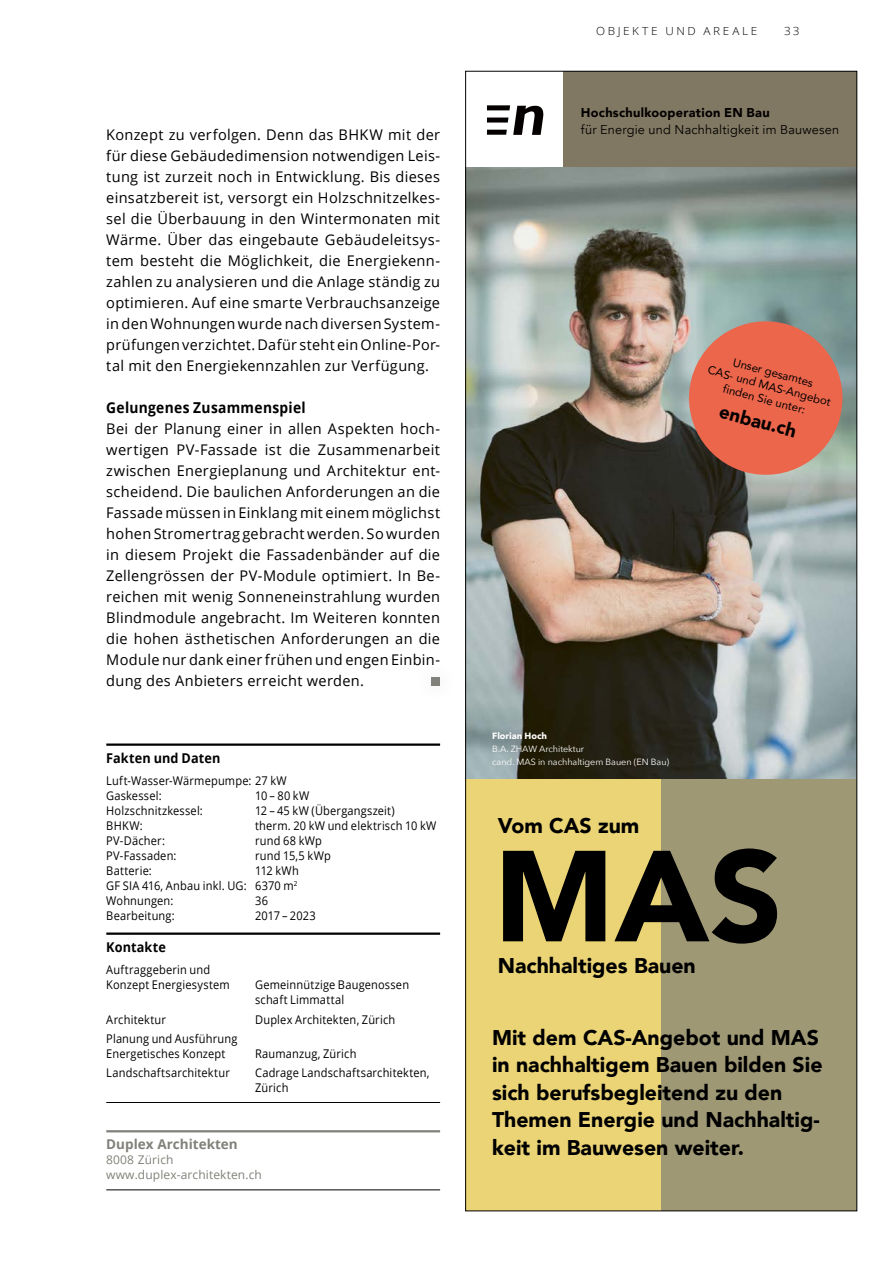
<style>
.page{position:relative;width:893px;height:1263px;background:#fff}
.page>*{position:absolute;margin:0;border:0;box-sizing:border-box;transform-origin:0 0}
.t1{font:900 127.8px "Avenir";color:#000}
.t2{font:900 21.3px/27.5px "Avenir";color:#000}
.t3{font:900 18.6px "Avenir";color:#050000}
.t4{font:700 15px "Open Sans";letter-spacing:.025em;color:#000;scale:.92 1}
.t5{font:14.7px/21px "Open Sans";letter-spacing:.02em;color:#000;text-align:justify}
.t6{font:700 13.5px "Open Sans";letter-spacing:.01em;color:#000;scale:.94 1}
.t7{font:700 13.5px "Open Sans";color:#81807a}
.t8{font:12.75px "Avenir";letter-spacing:.015em;color:#030000}
.t9{font:900 12.75px "Avenir";letter-spacing:.02em;color:#030000}
.t10{font:12px/15px "Open Sans";letter-spacing:.015em;color:#000;scale:.92 1}
.t11{font:12px/15px "Open Sans";letter-spacing:.01em;color:#81807a}
.t12{font:11.55px/14.1px "Avenir";color:#050000;text-align:center}
.t13{font:300 11.1px "Open Sans";letter-spacing:.225em;color:#000;scale:1.05 1}
.t14{font:9px/12.9px "Avenir Next";letter-spacing:-.005em;color:#fff}
.t15{font:700 9px "Avenir Next";letter-spacing:-.005em;color:#fff}
</style>
<div class="page">
<hr style="left:106px;top:1130px;width:334px;height:2px;background:#81807a">
<hr style="left:106px;top:1189px;width:334px;height:1px;background:#000">
<hr style="left:106px;top:743px;width:334px;height:3px;background:#000">
<hr style="left:106px;top:932px;width:334px;height:3px;background:#000">
<hr style="left:106px;top:1102px;width:334px;height:1px;background:#000">
<div style="left:466px;top:778px;width:97px;height:98px;background:#ebd475"></div>
<div style="left:563px;top:778px;width:98px;height:98px;background:#ebd475"></div>
<div style="left:661px;top:778px;width:98px;height:98px;background:#9e9875"></div>
<div style="left:759px;top:778px;width:98px;height:98px;background:#9e9875"></div>
<div style="left:661px;top:876px;width:98px;height:98px;background:#9e9875"></div>
<div style="left:759px;top:876px;width:98px;height:98px;background:#9e9875"></div>
<div style="left:466px;top:876px;width:97px;height:98px;background:#ebd475"></div>
<div style="left:563px;top:876px;width:98px;height:98px;background:#ebd475"></div>
<div style="left:466px;top:974px;width:97px;height:97px;background:#ebd475"></div>
<div style="left:563px;top:974px;width:98px;height:97px;background:#ebd475"></div>
<div style="left:466px;top:1071px;width:97px;height:98px;background:#ebd475"></div>
<div style="left:563px;top:1071px;width:98px;height:98px;background:#ebd475"></div>
<div style="left:661px;top:974px;width:98px;height:97px;background:#9e9875"></div>
<div style="left:759px;top:974px;width:98px;height:97px;background:#9e9875"></div>
<div style="left:661px;top:1071px;width:98px;height:98px;background:#9e9875"></div>
<div style="left:759px;top:1071px;width:98px;height:98px;background:#9e9875"></div>
<div style="left:661px;top:1152px;width:98px;height:58px;background:#9e9875"></div>
<div style="left:759px;top:1152px;width:98px;height:58px;background:#9e9875"></div>
<div style="left:466px;top:1152px;width:97px;height:58px;background:#ebd475"></div>
<div style="left:563px;top:1152px;width:98px;height:58px;background:#ebd475"></div>
<div style="left:759px;top:71px;width:97px;height:98px;background:#807862"></div>
<div style="left:661px;top:71px;width:98px;height:98px;background:#807862"></div>
<div style="left:563px;top:71px;width:98px;height:98px;background:#807862"></div>
<svg style="left:487px;top:105px;width:57px;height:30px"></svg>
<img style="left:467px;top:167px;width:388px;height:611px">
<svg style="left:681px;top:313px;width:170px;height:170px;background:#c57563"></svg>
<div style="left:362px;top:608px;width:147px;height:147px;background:#fff;opacity:.8"></div>
<div style="left:431px;top:677px;width:9px;height:9px;background:#81807a"></div>
<p class="t5" style="left:106px;top:124px;width:335px">Konzept zu verfolgen. Denn das BHKW mit der für diese Gebäudedimension notwendigen Leis&shy;tung ist zurzeit noch in Entwicklung. Bis dieses einsatzbereit ist, versorgt ein Holzschnitzelkes&shy;sel die Überbauung in den Wintermonaten mit Wärme. Über das eingebaute Gebäudeleitsys&shy;tem besteht die Möglichkeit, die Energiekenn&shy;zahlen zu analysieren und die Anlage ständig zu optimieren. Auf eine smarte Verbrauchsanzeige in den Wohnungen wurde nach diversen System&shy;prüfungen verzichtet. Dafür steht ein Online-Por&shy;tal mit den Energiekennzahlen zur Verfügung.</p>
<p class="t4" style="left:106px;top:397px;width:218px">Gelungenes Zusammenspiel</p>
<p class="t5" style="left:106px;top:418px;width:335px">Bei der Planung einer in allen Aspekten hoch&shy;wertigen PV-Fassade ist die Zusammenarbeit zwischen Energieplanung und Architektur ent&shy;scheidend. Die baulichen Anforderungen an die Fassade müssen in Einklang mit einem möglichst hohen Stromertrag gebracht werden. So wurden in diesem Projekt die Fassadenbänder auf die Zellengrössen der PV-Module optimiert. In Be&shy;reichen mit wenig Sonneneinstrahlung wurden Blindmodule angebracht. Im Weiteren konnten die hohen ästhetischen Anforderungen an die Module nur dank einer frühen und engen Einbin&shy;dung des Anbieters erreicht werden.</p>
<p class="t6" style="left:106px;top:748px;width:123px">Fakten und Daten</p>
<p class="t10" style="left:106px;top:773px;width:198px">Luft-Wasser-Wärmepumpe: 27 kW<br>Gaskessel:</p>
<p class="t10" style="left:255px;top:788px;width:60px">10 – 80 kW</p>
<p class="t10" style="left:106px;top:803px;width:106px">Holzschnitzkessel:</p>
<p class="t10" style="left:255px;top:803px;width:153px">12 – 45 kW (Übergangszeit)</p>
<p class="t10" style="left:106px;top:818px;width:41px">BHKW:</p>
<p class="t10" style="left:255px;top:818px;width:199px">therm. 20 kW und elektrisch 10 kW</p>
<p class="t10" style="left:106px;top:833px;width:65px">PV-Dächer:</p>
<p class="t10" style="left:255px;top:833px;width:74px">rund 68 kWp</p>
<p class="t10" style="left:106px;top:848px;width:78px">PV-Fassaden:</p>
<p class="t10" style="left:255px;top:848px;width:84px">rund 15,5 kWp</p>
<p class="t10" style="left:106px;top:863px;width:51px">Batterie:</p>
<p class="t10" style="left:106px;top:863px;width:211px;text-align:justify;text-indent:149px">112 kWh GF SIA 416, Anbau inkl. UG: 6370 m<sup>2<br></sup>Wohnungen:</p>
<p class="t10" style="left:255px;top:893px;width:16px">36</p>
<p class="t10" style="left:106px;top:908px;width:76px">Bearbeitung:</p>
<p class="t10" style="left:255px;top:908px;width:67px">2017 – 2023</p>
<p class="t6" style="left:106px;top:937px;width:65px">Kontakte</p>
<p class="t10" style="left:106px;top:962px;width:136px">Auftraggeberin und<br>Konzept Energiesystem</p>
<p class="t10" style="left:255px;top:977px;width:169px">Gemeinnützige Baugenossen schaft Limmattal</p>
<p class="t10" style="left:106px;top:1011px;width:66px">Architektur</p>
<p class="t10" style="left:255px;top:1011px;width:154px">Duplex Architekten, Zürich</p>
<p class="t10" style="left:106px;top:1031px;width:144px">Planung und Ausführung<br>Energetisches Konzept</p>
<p class="t10" style="left:255px;top:1046px;width:112px">Raumanzug, Zürich</p>
<p class="t10" style="left:106px;top:1065px;width:136px">Landschaftsarchitektur</p>
<p class="t10" style="left:255px;top:1065px;width:191px">Cadrage Landschaftsarchitekten,<br>Zürich</p>
<p class="t7" style="left:106px;top:1135px;width:133px">Duplex Architekten</p>
<p class="t11" style="left:106px;top:1152px;width:157px">8008 Zürich www.duplex-architekten.ch</p>
<p class="t13" style="left:596px;top:23px;width:155px">OBJEKTE UND AREALE</p>
<p class="t13" style="left:784px;top:23px;width:16px">33</p>
<p class="t9" style="left:581px;top:102px;width:190px">Hochschulkooperation EN Bau</p>
<p class="t8" style="left:581px;top:122px;width:260px">für Energie und Nachhaltigkeit im Bauwesen</p>
<p class="t12" style="left:714px;top:349px;width:129px;rotate:15deg">Unser gesamtes<br>CAS- und MAS-Angebot finden Sie unter:</p>
<p class="t3" style="left:724px;top:395px;width:80px;rotate:15deg">enbau.ch</p>
<p class="t15" style="left:492px;top:728px;width:57px">Florian Hoch</p>
<p class="t14" style="left:492px;top:742px;width:179px">B.A. ZHAW Architektur<br>cand. MAS in nachhaltigem Bauen (EN Bau)</p>
<h2 class="t2" style="left:498px;top:811px;width:143px">Vom CAS zum</h2>
<h1 class="t1" style="left:494px;top:787px;width:290px">MAS</h1>
<h2 class="t2" style="left:498px;top:952px;width:200px">Nachhaltiges Bauen</h2>
<h2 class="t2" style="left:492px;top:1023px;width:332px">Mit dem CAS-Angebot und MAS in nachhaltigem Bauen bilden Sie sich berufsbegleitend zu den<br>Themen Energie und Nachhaltig&shy;keit im Bauwesen weiter.</h2>
</div>
